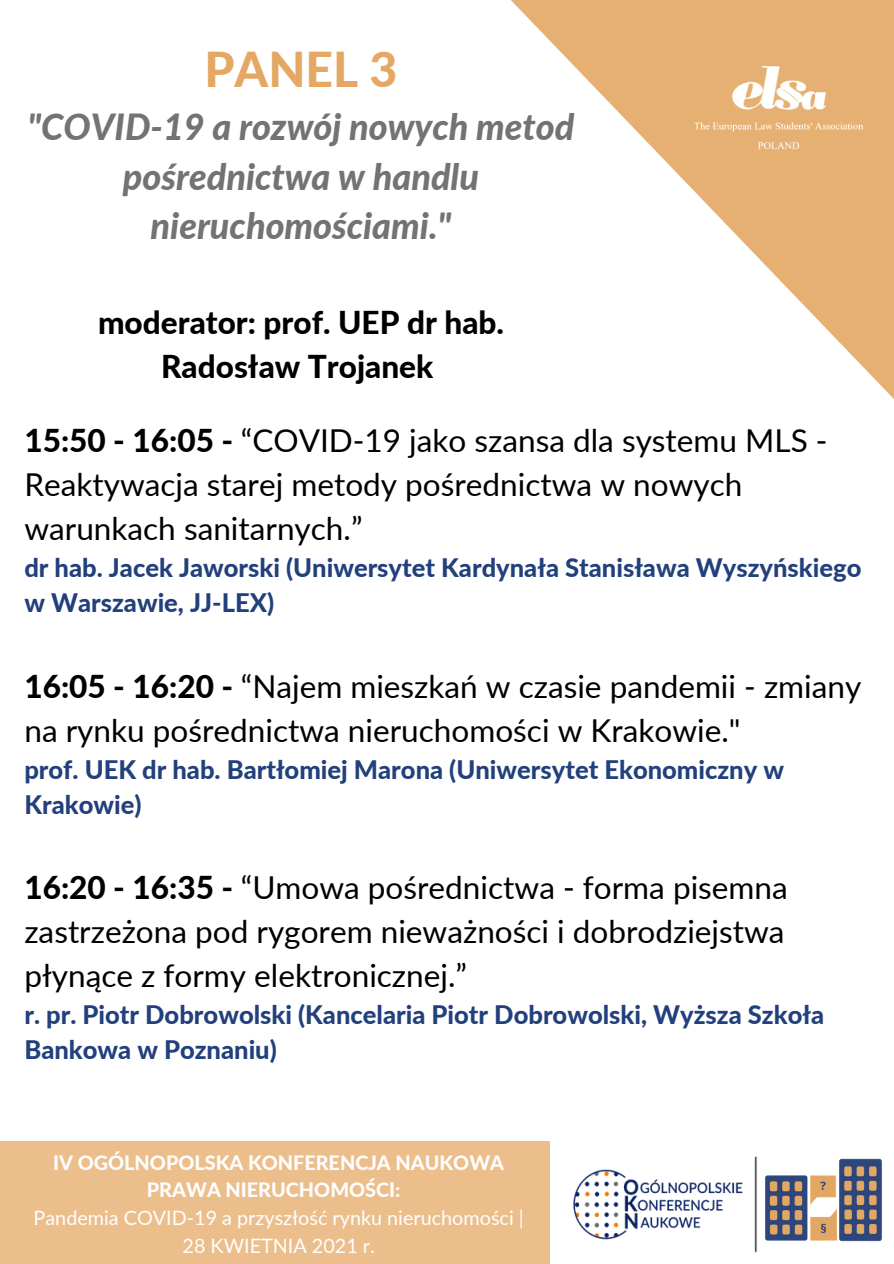
<style>
.page{position:relative;width:894px;height:1264px;background:#fff}
.page>*{position:absolute;margin:0;border:0;box-sizing:border-box;transform-origin:0 0}
.t1{font:800 48px "Lato";color:#e4a864}
.t2{font:italic 800 36px/49.5px "Lato";color:#737373;text-align:center}
.t3{font:31.5px/44px "Lato";color:#000}
.t4{font:800 31.5px/44px "Lato";color:#000;text-align:center}
.t5{font:800 25.5px/35px "Lato";color:#22407c}
.t6{font:19.8px/27.6px "Lato";color:#fff;text-align:center}
.t7{font:800 19.8px/27.6px "Lato";color:#fff;text-align:center}
.s1{font-weight:800}
</style>
<div class="page">
<svg style="left:511px;top:0;width:382px;height:398px"></svg>
<img style="left:693px;top:66px;width:170px;height:86px">
<div style="left:0;top:1141px;width:893px;height:122px;background:#ebbe8c"></div>
<div style="left:549px;top:1141px;width:344px;height:122px;background:#fff"></div>
<img style="left:549px;top:1141px;width:208px;height:115px">
<img style="left:765px;top:1158px;width:117px;height:84px">
<p class="t1" style="left:204px;top:40px;width:194px">PANEL 3</p>
<p class="t2" style="left:28px;top:101px;width:548px">"COVID-19 a rozwój nowych metod pośrednictwa w handlu nieruchomościami."</p>
<p class="t4" style="left:98px;top:300px;width:407px">moderator: prof. UEP dr hab.<br>Radosław Trojanek</p>
<p class="t3" style="left:24px;top:418px;width:804px"><span class="s1">15:50 - 16:05 -</span> “COVID-19 jako szansa dla systemu MLS -<br>Reaktywacja starej metody pośrednictwa w nowych warunkach sanitarnych.”</p>
<p class="t5" style="left:24px;top:550px;width:838px">dr hab. Jacek Jaworski (Uniwersytet Kardynała Stanisława Wyszyńskiego w Warszawie, JJ-LEX)</p>
<p class="t3" style="left:24px;top:663px;width:838px"><span class="s1">16:05 - 16:20 -</span> “Najem mieszkań w czasie pandemii - zmiany na rynku pośrednictwa nieruchomości w Krakowie."</p>
<p class="t5" style="left:24px;top:751px;width:761px">prof. UEK dr hab. Bartłomiej Marona (Uniwersytet Ekonomiczny w<br>Krakowie)</p>
<p class="t3" style="left:24px;top:865px;width:764px;text-align:justify"><span class="s1">16:20 - 16:35 -</span> “Umowa pośrednictwa - forma pisemna zastrzeżona pod rygorem nieważności i dobrodziejstwa płynące z formy elektronicznej.”</p>
<p class="t5" style="left:24px;top:997px;width:801px">r. pr. Piotr Dobrowolski (Kancelaria Piotr Dobrowolski, Wyższa Szkoła<br>Bankowa w Poznaniu)</p>
<p class="t7" style="left:53px;top:1148px;width:452px">IV OGÓLNOPOLSKA KONFERENCJA NAUKOWA<br>PRAWA NIERUCHOMOŚCI:</p>
<p class="t6" style="left:34px;top:1203px;width:491px">Pandemia COVID-19 a przyszłość rynku nieruchomości |<br>28 KWIETNIA 2021 r.</p>
</div>
